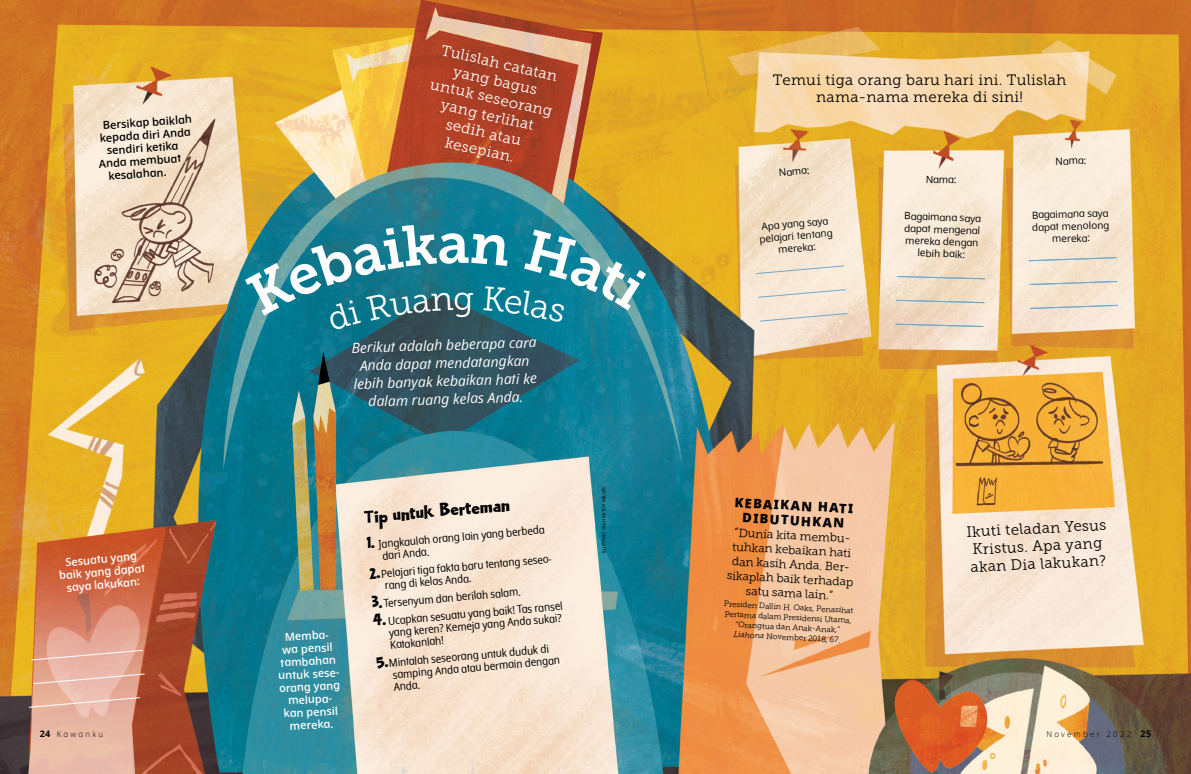
<style>
.page{position:relative;width:1191px;height:774px;background:#fff}
.page>*{position:absolute;margin:0;border:0;box-sizing:border-box;transform-origin:0 0}
.t1{font:34px "Museo Slablds Lat 300";color:#fff}
.TOPIC-1_title_list{font:21px "LHF Happy Fun Ball";color:#000}
.TOPIC_1_para{font:15px/17.8px "Museo Slablds Lat 300";letter-spacing:.02em;color:#000}
.TOPIC_1_para-2{font:15px/17.8px "Museo Slablds Lat 300";color:#fff;text-align:center}
.t2{font:italic 14px/18px "Dots Solidlds Lat";color:#fff;text-align:center}
.SIDE_title{font:800 13px/15px "Dots Solidlds Lat";color:#000;text-align:center}
.SIDEQT_para_first{font:12px/14.4px "Museo Slablds Lat 300";color:#000;text-align:center}
.LISTnmbr-1_para_firs{font:11px/12.1px "Dots Solid Condlds Lat";color:#000}
.t3{font:600 11px/12.7px "Dots Solidlds Lat";color:#fff;text-align:center}
.t4{font:600 11px "Dots Solidlds Lat";color:#000}
.LISTnoMrk-1_para{font:10px/12.2px "Dots Solidlds Lat";color:#000;text-align:center}
.SIDEQT-CIT_para{font:8px/10px "Museo Slablds Lat 300";color:#000;text-align:center}
.t5{font:300 8px "Dots Solidlds Lat";letter-spacing:.28em;color:#000}
.FIGimg-CRDT_para{font:4.5px "Dots Solidlds Lat";color:#000}
.s1{font-family:"LHF Happy Fun Ball";font-size:18px}
.s2{font-family:"Museo Slablds Lat 300 Italic"}
.s3{font-weight:700;font-size:9px}
</style>
<div class="page">
<img style="left:0;top:0;width:1191px;height:774px">
<img style="left:28px;top:527px;width:136px;height:247px">
<svg style="left:30px;top:649px;width:114px;height:12px"></svg>
<svg style="left:33px;top:673px;width:113px;height:12px"></svg>
<svg style="left:28px;top:696px;width:113px;height:12px"></svg>
<svg style="left:755px;top:265px;width:90px;height:10px"></svg>
<svg style="left:757px;top:288px;width:90px;height:10px"></svg>
<svg style="left:759px;top:312px;width:89px;height:10px"></svg>
<svg style="left:896px;top:275px;width:90px;height:5px"></svg>
<svg style="left:895px;top:299px;width:90px;height:5px"></svg>
<svg style="left:894px;top:323px;width:90px;height:4px"></svg>
<svg style="left:1027px;top:257px;width:90px;height:5px"></svg>
<svg style="left:1028px;top:280px;width:90px;height:6px"></svg>
<svg style="left:1029px;top:304px;width:90px;height:5px"></svg>
<svg style="left:245px;top:223px;width:404px;height:108px;background:#1b7c8d"></svg>
<p class="t4" style="left:102px;top:117px;width:91px;rotate:-4deg">Bersikap baiklah</p>
<p class="t4" style="left:99px;top:130px;width:92px;rotate:-4deg">kepada diri Anda</p>
<p class="t4" style="left:106px;top:142px;width:73px;rotate:-4deg">sendiri ketika</p>
<p class="t4" style="left:98px;top:156px;width:84px;rotate:-4deg">Anda membuat</p>
<p class="t4" style="left:108px;top:168px;width:60px;rotate:-4deg">kesalahan.</p>
<p class="TOPIC_1_para-2" style="left:441px;top:40px;width:126px;rotate:13deg">Tulislah catatan yang bagus untuk seseorang yang terlihat sedih atau kesepian.</p>
<p class="t1" style="left:453px;top:273px;width:23px">g</p>
<p class="t2" style="left:351px;top:339px;width:186px;rotate:-2deg">Berikut adalah beberapa cara<br>Anda dapat mendatangkan lebih banyak kebaikan hati ke dalam ruang kelas Anda.</p>
<p class="TOPIC_1_para" style="left:773px;top:70px;width:295px;text-align:center">Temui tiga orang baru hari ini. Tulislah nama-nama mereka di sini!</p>
<p class="LISTnoMrk-1_para" style="left:778px;top:167px;width:32px;rotate:-5deg">Nama:</p>
<p class="LISTnoMrk-1_para" style="left:926px;top:173px;width:32px;rotate:2deg">Nama:</p>
<p class="LISTnoMrk-1_para" style="left:1055px;top:155px;width:32px;rotate:-2deg">Nama:</p>
<p class="LISTnoMrk-1_para" style="left:758px;top:221px;width:75px;rotate:-5deg">Apa yang saya pelajari tentang mereka:</p>
<p class="LISTnoMrk-1_para" style="left:904px;top:210px;width:78px;rotate:2deg">Bagaimana saya dapat mengenal mereka dengan lebih baik:</p>
<p class="LISTnoMrk-1_para" style="left:1031px;top:209px;width:78px;rotate:-2deg">Bagaimana saya dapat menolong mereka:</p>
<p class="FIGimg-CRDT_para" style="left:600px;top:553px;width:68px;rotate:-90deg">ILUSTRASI OLEH MITCH MILLER</p>
<p class="SIDE_title" style="left:735px;top:495px;width:120px;rotate:3deg">KEBAIKAN HATI<br>DIBUTUHKAN</p>
<p class="TOPIC-1_title_list" style="left:364px;top:506px;width:147px;rotate:-5deg">Tip untuk Berteman</p>
<p class="LISTnmbr-1_para_firs" style="left:381px;top:538px;width:165px;text-indent:-14px;rotate:-5deg"><span class="s1">1.</span> Jangkaulah orang lain yang berbeda dari Anda.</p>
<p class="LISTnmbr-1_para_firs" style="left:383px;top:567px;width:172px;text-indent:-14px;rotate:-5deg"><span class="s1">2.</span>Pelajari tiga fakta baru tentang seseo&shy;rang di kelas Anda.</p>
<p class="LISTnmbr-1_para_firs" style="left:372px;top:598px;width:150px;rotate:-5deg"><span class="s1">3.</span>Tersenyum dan berilah salam.</p>
<p class="TOPIC_1_para" style="left:966px;top:522px;width:141px;rotate:-3deg">Ikuti teladan Yesus<br>Kristus. Apa yang akan Dia lakukan?</p>
<p class="SIDEQT_para_first" style="left:729px;top:524px;width:128px;rotate:3deg">“Dunia kita membu&shy;tuhkan kebaikan hati dan kasih Anda. Ber&shy;sikaplah baik terhadap satu sama lain.”</p>
<p class="SIDEQT-CIT_para" style="left:724px;top:598px;width:131px;rotate:3deg">Presiden Dallin H. Oaks, Penasihat<br>Pertama dalam Presidensi Utama, “Orangtua dan Anak-Anak,”<br><span class="s2">Liahona</span> November 2018, 67.</p>
<p class="t3" style="left:58px;top:556px;width:88px;rotate:-5deg">Sesuatu yang baik yang dapat saya lakukan:</p>
<p class="LISTnmbr-1_para_firs" style="left:387px;top:615px;width:177px;text-indent:-14px;rotate:-5deg"><span class="s1">4.</span> Ucapkan sesuatu yang baik! Tas ransel yang keren? Kemeja yang Anda sukai?<br>Katakanlah!</p>
<p class="t3" style="left:276px;top:631px;width:65px;rotate:-3deg">Memba&shy;wa pensil tambahan untuk sese&shy;orang yang melupa&shy;kan pensil mereka.</p>
<p class="LISTnmbr-1_para_firs" style="left:391px;top:656px;width:169px;text-indent:-14px;rotate:-5deg"><span class="s1">5.</span>Mintalah seseorang untuk duduk di samping Anda atau bermain dengan<br>Anda.</p>
<p class="t5" style="left:40px;top:728px;width:65px"><span class="s3">24</span> Kawanku</p>
<p class="t5" style="left:1046px;top:728px;width:106px">November 2022 <span class="s3">25</span></p>
</div>
